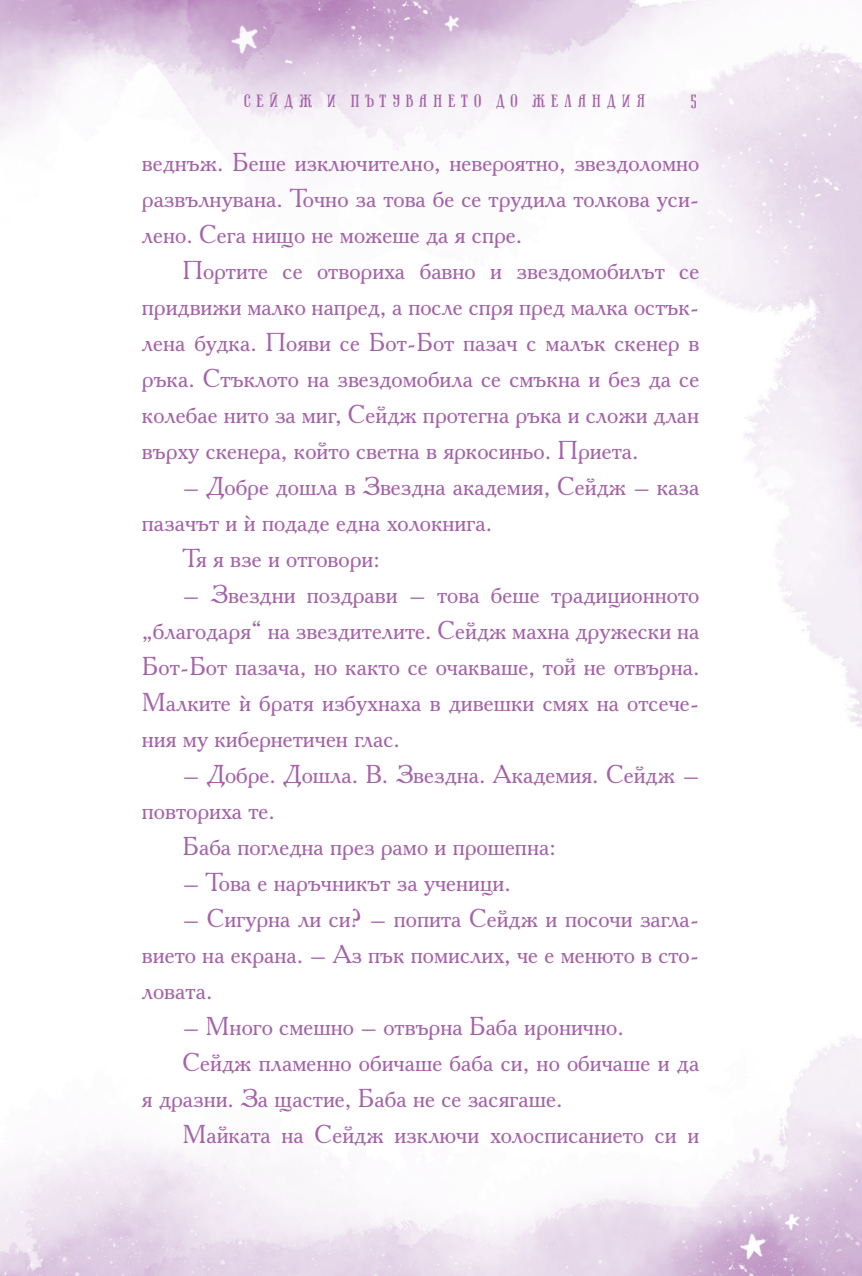
<style>
.page{position:relative;width:862px;height:1276px;background:#fff}
.page>*{position:absolute;margin:0;border:0;box-sizing:border-box;transform-origin:0 0}
.t1{font:25.88px/36px "Academy";color:#a463a8;text-align:justify}
.t2{font:18px "d Phaeton";letter-spacing:.31em;color:#a463a8}
.t3{font:18px "Verve Std";color:#a463a8}
</style>
<div class="page">
<img style="left:0;top:0;width:861px;height:1276px">
<p class="t2" style="left:244px;top:90px;width:402px">СЕЙДЖ И ПЪТУВАНЕТО ДО ЖЕЛАНДИЯ</p>
<p class="t3" style="left:690px;top:91px;width:7px">5</p>
<p class="t1" style="left:142px;top:144px;width:558px">веднъж. Беше изключително, невероятно, звездоломно развълнувана. Точно за това бе се трудила толкова уси&shy;лено. Сега нищо не можеше да я спре.</p>
<p class="t1" style="left:142px;top:252px;width:558px;text-indent:40px">Портите се отвориха бавно и звездомобилът се придвижи малко напред, а после спря пред малка остък&shy;лена будка. Появи се Бот-Бот пазач с малък скенер в ръка. Стъклото на звездомобила се смъкна и без да се колебае нито за миг, Сейдж протегна ръка и сложи длан върху скенера, който светна в яркосиньо. Приета.</p>
<p class="t1" style="left:182px;top:468px;width:518px">– Добре дошла в Звездна академия, Сейдж – каза</p>
<p class="t1" style="left:142px;top:504px;width:351px">пазачът и э подаде една холокнига.</p>
<p class="t1" style="left:182px;top:540px;width:199px">Тя я взе и отговори:</p>
<p class="t1" style="left:142px;top:576px;width:558px;text-indent:40px">– Звездни поздрави – това беше традиционното „благодаря“ на звездителите. Сейдж махна дружески на Бот-Бот пазача, но както се очакваше, той не отвърна.<br>Малките э братя избухнаха в дивешки смях на отсече&shy;ния му кибернетичен глас.</p>
<p class="t1" style="left:182px;top:756px;width:518px">– Добре. Дошла. В. Звездна. Академия. Сейдж –</p>
<p class="t1" style="left:142px;top:792px;width:134px">повториха те.</p>
<p class="t1" style="left:182px;top:828px;width:374px">Баба погледна през рамо и прошепна:</p>
<p class="t1" style="left:182px;top:864px;width:330px">– Това е наръчникът за ученици.</p>
<p class="t1" style="left:142px;top:900px;width:558px;text-indent:40px">– Сигурна ли си? – попита Сейдж и посочи загла&shy;вието на екрана. – Аз пък помислих, че е менюто в сто&shy;ловата.</p>
<p class="t1" style="left:182px;top:1008px;width:442px">– Много смешно – отвърна Баба иронично.</p>
<p class="t1" style="left:182px;top:1044px;width:518px">Сейдж пламенно обичаше баба си, но обичаше и да</p>
<p class="t1" style="left:142px;top:1080px;width:422px">я дразни. За щастие, Баба не се засягаше.</p>
<p class="t1" style="left:182px;top:1116px;width:518px">Майката на Сейдж изключи холосписанието си и</p>
</div>
